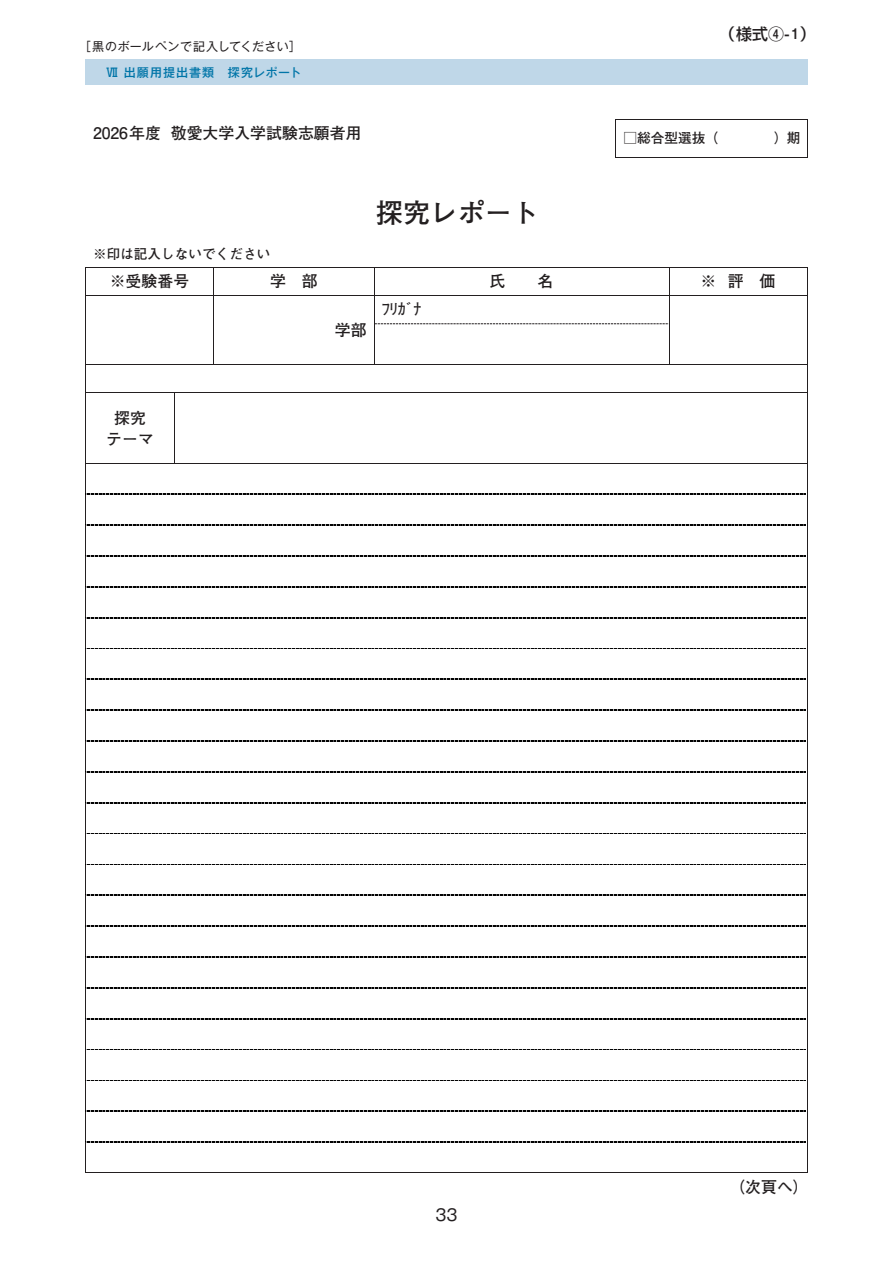
<style>
.page{position:relative;width:893px;height:1263px;background:#fff}
.page>*{position:absolute;margin:0;border:0;box-sizing:border-box;transform-origin:0 0}
.t1{font:700 27.3px "Futo Go B101 Pro";color:#231f20}
.t2{font:700 15.9px/21.1px "Futo Go B101 Pro";color:#231f20;text-align:center}
.t3{font:500 15.9px "Shin Go Pro";color:#231f20}
.t4{font:15.9px "Gothic MB101 Pro";color:#231f20}
.t5{font:700 13.65px "Futo Go B101 Pro";color:#231f20}
.t6{font:12px "Gothic MB101 Pro";letter-spacing:.03em;color:#231f20}
.t7{font:500 12px "Gothic MB101 Pro";letter-spacing:.07em;color:#0075a8}
.s1{font-family:"Gothic MB101 Pro"}
.s2{font-family:"Gothic MB101 Pro";font-size:13.5px}
</style>
<div class="page">
<hr style="left:616px;top:119px;width:191px;height:1px;background:#231f20">
<hr style="left:616px;top:120px;width:1px;height:37px;background:#231f20">
<hr style="left:807px;top:120px;width:1px;height:37px;background:#231f20">
<hr style="left:616px;top:157px;width:191px;height:1px;background:#231f20">
<hr style="left:86px;top:267px;width:128px;height:1px;background:#231f20">
<hr style="left:214px;top:267px;width:160px;height:1px;background:#231f20">
<hr style="left:669px;top:267px;width:138px;height:1px;background:#231f20">
<hr style="left:86px;top:295px;width:128px;height:1px;background:#231f20">
<hr style="left:214px;top:295px;width:160px;height:1px;background:#231f20">
<hr style="left:669px;top:295px;width:138px;height:1px;background:#231f20">
<svg style="left:85px;top:267px;width:1px;height:57px"></svg>
<svg style="left:374px;top:267px;width:296px;height:57px"></svg>
<svg style="left:807px;top:267px;width:1px;height:57px"></svg>
<hr style="left:85px;top:324px;width:1px;height:40px;background:#231f20">
<hr style="left:214px;top:324px;width:1px;height:40px;background:#231f20">
<hr style="left:374px;top:324px;width:1px;height:40px;background:#231f20">
<hr style="left:669px;top:324px;width:1px;height:40px;background:#231f20">
<hr style="left:807px;top:324px;width:1px;height:40px;background:#231f20">
<hr style="left:86px;top:364px;width:128px;height:1px;background:#231f20">
<hr style="left:214px;top:364px;width:160px;height:1px;background:#231f20">
<hr style="left:375px;top:364px;width:294px;height:1px;background:#231f20">
<hr style="left:669px;top:364px;width:138px;height:1px;background:#231f20">
<svg style="left:85px;top:364px;width:1px;height:29px"></svg>
<hr style="left:86px;top:392px;width:89px;height:1px;background:#231f20">
<hr style="left:175px;top:392px;width:632px;height:1px;background:#231f20">
<svg style="left:807px;top:364px;width:1px;height:29px"></svg>
<hr style="left:85px;top:393px;width:1px;height:70px;background:#231f20">
<hr style="left:175px;top:393px;width:1px;height:70px;background:#231f20">
<hr style="left:807px;top:393px;width:1px;height:70px;background:#231f20">
<hr style="left:86px;top:463px;width:89px;height:1px;background:#231f20">
<hr style="left:175px;top:463px;width:632px;height:1px;background:#231f20">
<hr style="left:85px;top:464px;width:1px;height:30px;background:#231f20">
<hr style="left:807px;top:464px;width:1px;height:30px;background:#231f20">
<svg style="left:85px;top:494px;width:723px;height:1px"></svg>
<hr style="left:85px;top:495px;width:1px;height:30px;background:#231f20">
<hr style="left:807px;top:495px;width:1px;height:30px;background:#231f20">
<svg style="left:86px;top:525px;width:720px;height:1px"></svg>
<hr style="left:85px;top:525px;width:1px;height:31px;background:#231f20">
<hr style="left:807px;top:525px;width:1px;height:31px;background:#231f20">
<svg style="left:86px;top:556px;width:720px;height:1px"></svg>
<hr style="left:85px;top:556px;width:1px;height:30px;background:#231f20">
<hr style="left:807px;top:556px;width:1px;height:30px;background:#231f20">
<svg style="left:85px;top:586px;width:723px;height:1px"></svg>
<hr style="left:85px;top:587px;width:1px;height:30px;background:#231f20">
<hr style="left:807px;top:587px;width:1px;height:30px;background:#231f20">
<svg style="left:85px;top:617px;width:723px;height:1px"></svg>
<hr style="left:85px;top:618px;width:1px;height:30px;background:#231f20">
<hr style="left:807px;top:618px;width:1px;height:30px;background:#231f20">
<svg style="left:85px;top:648px;width:723px;height:1px"></svg>
<hr style="left:85px;top:649px;width:1px;height:30px;background:#231f20">
<hr style="left:807px;top:649px;width:1px;height:30px;background:#231f20">
<svg style="left:86px;top:679px;width:720px;height:1px"></svg>
<hr style="left:85px;top:679px;width:1px;height:31px;background:#231f20">
<hr style="left:807px;top:679px;width:1px;height:31px;background:#231f20">
<svg style="left:85px;top:710px;width:723px;height:1px"></svg>
<hr style="left:85px;top:711px;width:1px;height:30px;background:#231f20">
<hr style="left:807px;top:711px;width:1px;height:30px;background:#231f20">
<svg style="left:86px;top:741px;width:720px;height:1px"></svg>
<hr style="left:85px;top:741px;width:1px;height:31px;background:#231f20">
<hr style="left:807px;top:741px;width:1px;height:31px;background:#231f20">
<svg style="left:86px;top:772px;width:720px;height:1px"></svg>
<hr style="left:85px;top:772px;width:1px;height:30px;background:#231f20">
<hr style="left:807px;top:772px;width:1px;height:30px;background:#231f20">
<svg style="left:85px;top:802px;width:723px;height:1px"></svg>
<hr style="left:85px;top:803px;width:1px;height:30px;background:#231f20">
<hr style="left:807px;top:803px;width:1px;height:30px;background:#231f20">
<svg style="left:85px;top:833px;width:723px;height:1px"></svg>
<hr style="left:85px;top:834px;width:1px;height:30px;background:#231f20">
<hr style="left:807px;top:834px;width:1px;height:30px;background:#231f20">
<svg style="left:85px;top:864px;width:723px;height:1px"></svg>
<hr style="left:85px;top:865px;width:1px;height:30px;background:#231f20">
<hr style="left:807px;top:865px;width:1px;height:30px;background:#231f20">
<svg style="left:86px;top:895px;width:720px;height:1px"></svg>
<hr style="left:85px;top:895px;width:1px;height:31px;background:#231f20">
<hr style="left:807px;top:895px;width:1px;height:31px;background:#231f20">
<svg style="left:85px;top:926px;width:723px;height:31px"></svg>
<hr style="left:85px;top:957px;width:1px;height:30px;background:#231f20">
<hr style="left:807px;top:957px;width:1px;height:30px;background:#231f20">
<svg style="left:85px;top:987px;width:723px;height:1px"></svg>
<hr style="left:85px;top:988px;width:1px;height:30px;background:#231f20">
<hr style="left:807px;top:988px;width:1px;height:30px;background:#231f20">
<svg style="left:85px;top:1018px;width:723px;height:1px"></svg>
<hr style="left:85px;top:1019px;width:1px;height:30px;background:#231f20">
<hr style="left:807px;top:1019px;width:1px;height:30px;background:#231f20">
<svg style="left:85px;top:1049px;width:723px;height:1px"></svg>
<hr style="left:85px;top:1050px;width:1px;height:30px;background:#231f20">
<hr style="left:807px;top:1050px;width:1px;height:30px;background:#231f20">
<svg style="left:85px;top:1080px;width:723px;height:1px"></svg>
<hr style="left:85px;top:1081px;width:1px;height:30px;background:#231f20">
<hr style="left:807px;top:1081px;width:1px;height:30px;background:#231f20">
<svg style="left:86px;top:1111px;width:720px;height:1px"></svg>
<hr style="left:85px;top:1111px;width:1px;height:30px;background:#231f20">
<hr style="left:807px;top:1111px;width:1px;height:30px;background:#231f20">
<svg style="left:85px;top:1141px;width:723px;height:1px"></svg>
<hr style="left:85px;top:1142px;width:1px;height:30px;background:#231f20">
<hr style="left:86px;top:1172px;width:721px;height:1px;background:#231f20">
<hr style="left:807px;top:1142px;width:1px;height:30px;background:#231f20">
<div style="left:85px;top:60px;width:723px;height:25px;background:#bfd7e8"></div>
<p class="t6" style="left:79px;top:37px;width:223px">［黒のボールペンで記入してください］</p>
<p class="t7" style="left:106px;top:62px;width:197px">Ⅶ 出願用提出書類　探究レポート</p>
<p class="t3" style="left:719px;top:21px;width:98px">（様式<span class="s1">④-</span><span class="s2">1</span>）</p>
<p class="t2" style="left:93px;top:120px;width:270px">2026年度 敬愛大学入学試験志願者用</p>
<p class="t5" style="left:624px;top:127px;width:96px">□総合型選抜（</p>
<p class="t5" style="left:774px;top:127px;width:28px">）期</p>
<h1 class="t1" style="left:376px;top:190px;width:165px">探究レポート</h1>
<p class="t5" style="left:93px;top:243px;width:179px">※印は記入しないでください</p>
<p class="t2" style="left:110px;top:269px;width:81px">※受験番号</p>
<p class="t2" style="left:270px;top:269px;width:49px">学 部</p>
<p class="t2" style="left:490px;top:269px;width:17px">氏</p>
<p class="t2" style="left:538px;top:269px;width:17px">名</p>
<p class="t2" style="left:700px;top:269px;width:77px">※評 価</p>
<p class="t2" style="left:335px;top:317px;width:33px">学部</p>
<p class="t2" style="left:382px;top:297px;width:41px">ﾌﾘｶﾞﾅ</p>
<p class="t2" style="left:106px;top:405px;width:49px">探究テーマ</p>
<p class="t4" style="left:436px;top:1202px;width:23px">33</p>
<p class="t2" style="left:729px;top:1174px;width:81px">（次頁へ）</p>
</div>
